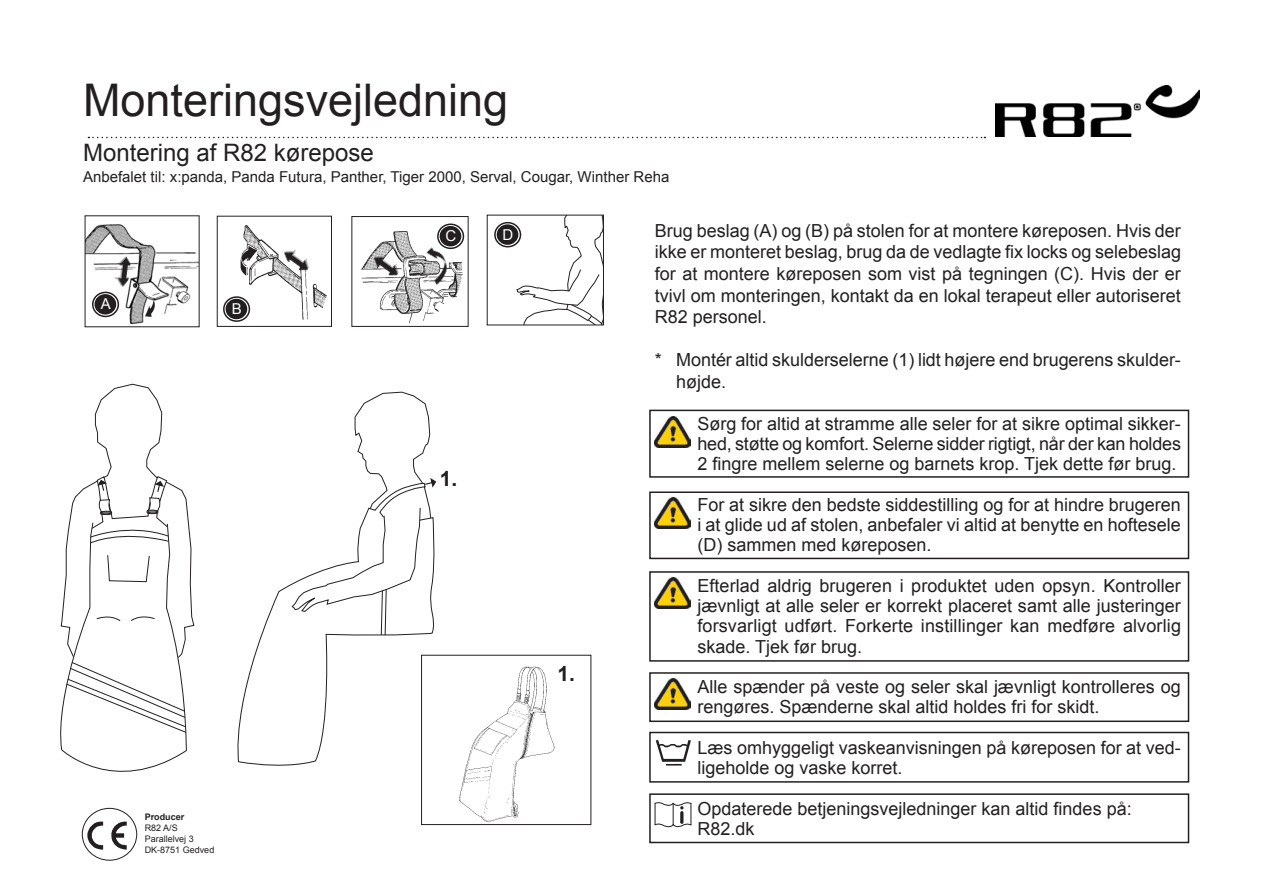
<style>
.page{position:relative;width:1263px;height:893px;background:#fff}
.page>*{position:absolute;margin:0;border:0;box-sizing:border-box;transform-origin:0 0}
.t1{font:45px "Arial";color:#231f20}
.t2{font:24px "Arial";color:#231f20}
.t3{font:700 21px "Arial";color:#231f20}
.Advarselstekst{font:18px/20.2px "Arial";color:#231f20;text-align:justify}
.Brødtekst_-_indrykke{font:18px/21.6px "Arial";color:#231f20}
.t4{font:15px "Arial";color:#231f20}
.t5{font:15px "Arial";color:#fff}
.Brødtekst{font:9px "Arial";color:#231f20}
.Brødtekst-2{font:700 9px "Arial";color:#231f20}
</style>
<div class="page">
<svg style="left:88px;top:137px;width:897px;height:1px"></svg>
<img style="left:995px;top:85px;width:205px;height:52px">
<svg style="left:507px;top:217px;width:95px;height:106px"></svg>
<div style="left:487px;top:215px;width:117px;height:110px;border:1px solid #231f20"></div>
<svg style="left:495px;top:223px;width:25px;height:24px"></svg>
<div style="left:494px;top:222px;width:27px;height:25px;border:2px solid #231f20;border-radius:50%"></div>
<div style="left:497px;top:225px;width:21px;height:19px;background:#231f20;border-radius:50%"></div>
<div style="left:497px;top:224px;width:21px;height:21px;border:2px solid #231f20;border-radius:50%"></div>
<svg style="left:237px;top:584px;width:200px;height:182px"></svg>
<svg style="left:60px;top:383px;width:134px;height:389px"></svg>
<svg style="left:291px;top:392px;width:146px;height:244px"></svg>
<img style="left:459px;top:666px;width:96px;height:156px">
<div style="left:421px;top:655px;width:170px;height:170px;border:1px solid #231f20"></div>
<img style="left:87px;top:821px;width:40px;height:28px">
<div style="left:82px;top:808px;width:55px;height:53px;border:1px solid #231f20;border-radius:50%"></div>
<img style="left:87px;top:224px;width:111px;height:101px">
<svg style="left:93px;top:292px;width:25px;height:24px"></svg>
<div style="left:92px;top:292px;width:27px;height:25px;border:2px solid #231f20;border-radius:50%"></div>
<div style="left:95px;top:295px;width:20px;height:19px;background:#231f20;border-radius:50%"></div>
<div style="left:95px;top:294px;width:21px;height:21px;border:2px solid #231f20;border-radius:50%"></div>
<img style="left:114px;top:256px;width:17px;height:33px">
<img style="left:143px;top:300px;width:14px;height:19px">
<img style="left:232px;top:225px;width:95px;height:97px">
<div style="left:217px;top:216px;width:115px;height:111px;border:1px solid #231f20"></div>
<img style="left:360px;top:223px;width:105px;height:100px">
<div style="left:351px;top:216px;width:117px;height:111px;border:1px solid #231f20"></div>
<svg style="left:438px;top:224px;width:25px;height:24px"></svg>
<div style="left:437px;top:224px;width:27px;height:25px;border:2px solid #231f20;border-radius:50%"></div>
<div style="left:440px;top:227px;width:21px;height:19px;background:#231f20;border-radius:50%"></div>
<div style="left:440px;top:226px;width:21px;height:20px;border:2px solid #231f20;border-radius:50%"></div>
<svg style="left:224px;top:297px;width:25px;height:24px"></svg>
<div style="left:223px;top:296px;width:27px;height:26px;border:2px solid #231f20;border-radius:50%"></div>
<div style="left:226px;top:299px;width:20px;height:19px;background:#231f20;border-radius:50%"></div>
<div style="left:226px;top:299px;width:21px;height:20px;border:2px solid #231f20;border-radius:50%"></div>
<img style="left:279px;top:244px;width:34px;height:30px">
<img style="left:413px;top:243px;width:44px;height:46px">
<img style="left:369px;top:249px;width:33px;height:30px">
<div style="left:649px;top:491px;width:540px;height:68px;border:2px solid #231f20"></div>
<img style="left:654px;top:498px;width:36px;height:31px">
<div style="left:649px;top:410px;width:540px;height:68px;border:2px solid #231f20"></div>
<img style="left:654px;top:416px;width:36px;height:31px">
<div style="left:649px;top:571px;width:540px;height:91px;border:2px solid #231f20"></div>
<img style="left:654px;top:578px;width:36px;height:31px">
<div style="left:649px;top:732px;width:540px;height:51px;border:2px solid #231f20"></div>
<div style="left:649px;top:793px;width:540px;height:50px;border:2px solid #231f20"></div>
<svg style="left:654px;top:802px;width:38px;height:26px"></svg>
<img style="left:655px;top:740px;width:36px;height:26px">
<div style="left:649px;top:672px;width:540px;height:50px;border:2px solid #231f20"></div>
<img style="left:654px;top:679px;width:36px;height:31px">
<p class="t1" style="left:83px;top:71px;width:427px">Monteringsvejledning</p>
<p class="t2" style="left:83px;top:137px;width:292px">Montering af R82 kørepose</p>
<p class="t4" style="left:83px;top:167px;width:588px">Anbefalet til: x:panda, Panda Futura, Panther, Tiger 2000, Serval, Cougar, Winther Reha</p>
<p class="Advarselstekst" style="left:655px;top:220px;width:528px;line-height:21.6px">Brug beslag (A) og (B) på stolen for at montere køreposen. Hvis der ikke er monteret beslag, brug da de vedlagte fix locks og selebeslag for at montere køreposen som vist på tegningen (C). Hvis der er tvivl om monteringen, kontakt da en lokal terapeut eller autoriseret R82 personel.</p>
<p class="Brødtekst_-_indrykke" style="left:676px;top:349px;width:506px;text-indent:-21px">* Montér altid skulderselerne (1) lidt højere end brugerens skulder&shy;højde.</p>
<p class="Advarselstekst" style="left:697px;top:414px;width:485px">Sørg for altid at stramme alle seler for at sikre optimal sikker&shy;hed, støtte og komfort. Selerne sidder rigtigt, når der kan holdes 2 fingre mellem selerne og barnets krop. Tjek dette før brug.</p>
<p class="Advarselstekst" style="left:697px;top:495px;width:485px">For at sikre den bedste siddestilling og for at hindre brugeren i at glide ud af stolen, anbefaler vi altid at benytte en hoftesele (D) sammen med køreposen.</p>
<p class="Advarselstekst" style="left:697px;top:576px;width:485px">Efterlad aldrig brugeren i produktet uden opsyn. Kontroller jævnligt at alle seler er korrekt placeret samt alle justeringer forsvarligt udført. Forkerte instillinger kan medføre alvorlig skade. Tjek før brug.</p>
<p class="Advarselstekst" style="left:697px;top:677px;width:485px">Alle spænder på veste og seler skal jævnligt kontrolleres og rengøres. Spænderne skal altid holdes fri for skidt.</p>
<p class="Advarselstekst" style="left:697px;top:738px;width:485px">Læs omhyggeligt vaskeanvisningen på køreposen for at ved&shy;ligeholde og vaske korret.</p>
<p class="Advarselstekst" style="left:697px;top:798px;width:436px">Opdaterede betjeningsvejledninger kan altid findes på:</p>
<p class="Advarselstekst" style="left:697px;top:819px;width:59px">R82.dk</p>
<p class="t5" style="left:503px;top:225px;width:12px">D</p>
<p class="t5" style="left:446px;top:226px;width:12px">C</p>
<p class="t5" style="left:101px;top:294px;width:12px">A</p>
<p class="t5" style="left:232px;top:299px;width:12px">B</p>
<p class="t3" style="left:440px;top:465px;width:19px">1.</p>
<p class="t3" style="left:557px;top:660px;width:19px">1.</p>
<p class="Brødtekst-2" style="left:145px;top:811px;width:41px">Producer</p>
<p class="Brødtekst" style="left:145px;top:822px;width:35px">R82 A/S</p>
<p class="Brødtekst" style="left:145px;top:833px;width:51px">Parallelvej 3</p>
<p class="Brødtekst" style="left:145px;top:844px;width:71px">DK-8751 Gedved</p>
</div>
